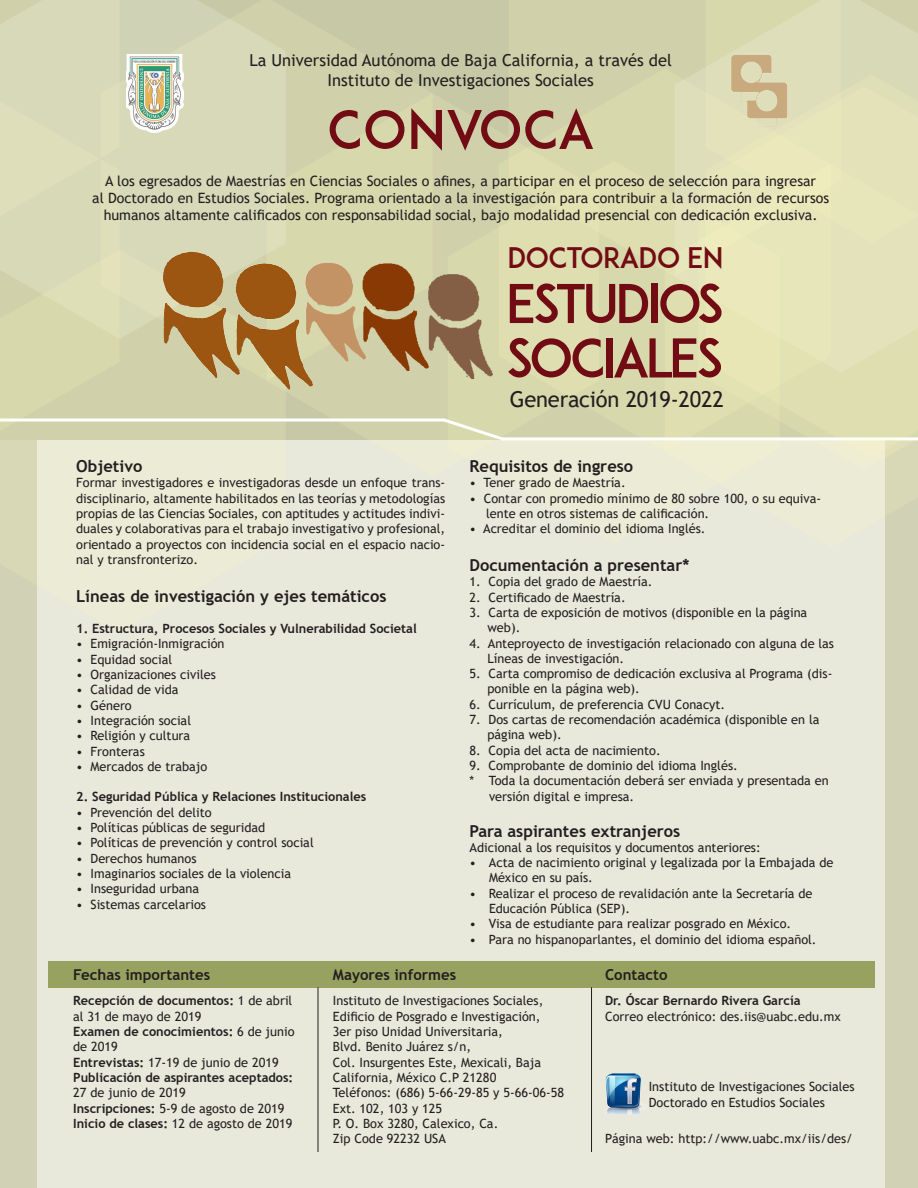
<style>
.page{position:relative;width:918px;height:1188px;background:#fff}
.page>*{position:absolute;margin:0;border:0;box-sizing:border-box;transform-origin:0 0}
.t1{font:52.65px "ADAM.CGPRO";letter-spacing:-.07em;color:#720c14}
.t2{font:52.5px "ADAM.CGPRO";color:#720c14}
.t3{font:28.05px "ADAM.CGPRO";letter-spacing:-.035em;color:#720c14}
.t4{font:21.9px "Trebuchet MS";letter-spacing:-.01em;color:#231f20}
.t5{font:700 16.5px "Trebuchet MS";color:#231f20}
.t6{font:16.5px "Trebuchet MS";color:#231f20}
.t7{font:700 15px "Trebuchet MS";color:#231f20}
.t8{font:14.25px "Trebuchet MS";color:#231f20}
.t9{font:12.75px/15.3px "Trebuchet MS";color:#231f20}
.t10{font:700 12.75px "Trebuchet MS";color:#231f20}
.s1{font-weight:400}
.s2{font-weight:700}
</style>
<div class="page">
<div style="left:0;top:439px;width:918px;height:749px;background:#d1d1b5"></div>
<div style="left:37px;top:439px;width:847px;height:749px;background:#e8e8db"></div>
<svg style="left:286px;top:0;width:147px;height:93px;background:#cbcca7"></svg>
<svg style="left:286px;top:93px;width:213px;height:347px;background:#d2d3ab"></svg>
<div style="left:48px;top:961px;width:826px;height:27px;background:#97a260"></div>
<img style="left:605px;top:1073px;width:39px;height:42px">
<hr style="left:591px;top:987px;width:1px;height:165px;background:#231f20">
<svg style="left:0;top:0;width:286px;height:250px;background:#d5d7b8"></svg>
<div style="left:509px;top:0;width:166px;height:161px;background:#d0d1aa"></div>
<svg style="left:675px;top:0;width:31px;height:161px;background:#d6d6b1"></svg>
<svg style="left:448px;top:161px;width:250px;height:290px;background:#dbdbb0"></svg>
<svg style="left:698px;top:86px;width:187px;height:384px"></svg>
<div style="left:0;top:74px;width:120px;height:176px;background:#d8d9b9"></div>
<svg style="left:0;top:250px;width:286px;height:190px;background:#d5d6ae"></svg>
<svg style="left:0;top:418px;width:439px;height:4px"></svg>
<hr style="left:502px;top:437px;width:416px;height:3px;background:#fff">
<svg style="left:439px;top:416px;width:69px;height:27px"></svg>
<hr style="left:318px;top:987px;width:1px;height:165px;background:#231f20">
<svg style="left:706px;top:0;width:212px;height:74px;background:#d9d8b2"></svg>
<svg style="left:706px;top:74px;width:212px;height:384px;background:#e4e2b8"></svg>
<img style="left:151px;top:241px;width:353px;height:162px">
<p class="t6" style="left:250px;top:50px;width:424px">La Universidad Autónoma de Baja California, a través del</p>
<p class="t6" style="left:328px;top:70px;width:268px">Instituto de Investigaciones Sociales</p>
<p class="t2" style="left:327px;top:98px;width:269px">CONVOCA</p>
<p class="t8" style="left:105px;top:172px;width:712px">A los egresados de Maestrías en Ciencias Sociales o afines, a participar en el proceso de selección para ingresar</p>
<p class="t8" style="left:92px;top:189px;width:739px">al Doctorado en Estudios Sociales. Programa orientado a la investigación para contribuir a la formación de recursos</p>
<p class="t8" style="left:104px;top:206px;width:715px">humanos altamente calificados con responsabilidad social, bajo modalidad presencial con dedicación exclusiva.</p>
<p class="t3" style="left:508px;top:241px;width:218px">DOCTORADO EN</p>
<p class="t1" style="left:506px;top:272px;width:220px">ESTUDIOS</p>
<p class="t1" style="left:506px;top:326px;width:220px">SOCIALES</p>
<p class="t5" style="left:76px;top:456px;width:68px">Objetivo</p>
<p class="t9" style="left:76px;top:475px;width:371px;text-align:justify">Formar investigadores e investigadoras desde un enfoque trans&shy;disciplinario, altamente habilitados en las teorías y metodologías propias de las Ciencias Sociales, con aptitudes y actitudes indivi&shy;duales y colaborativas para el trabajo investigativo y profesional, orientado a proyectos con incidencia social en el espacio nacio&shy;nal y transfronterizo.</p>
<p class="t5" style="left:76px;top:585px;width:312px">Líneas de investigación y ejes temáticos</p>
<p class="t10" style="left:76px;top:621px;width:342px">1. Estructura, Procesos Sociales y Vulnerabilidad Societal</p>
<p class="t9" style="left:76px;top:636px;width:150px">• Emigración-Inmigración</p>
<p class="t9" style="left:76px;top:652px;width:98px">• Equidad social</p>
<p class="t9" style="left:76px;top:667px;width:141px">• Organizaciones civiles</p>
<p class="t9" style="left:76px;top:682px;width:104px">• Calidad de vida</p>
<p class="t9" style="left:76px;top:697px;width:57px">• Género</p>
<p class="t9" style="left:76px;top:713px;width:116px">• Integración social</p>
<p class="t9" style="left:76px;top:728px;width:116px">• Religión y cultura</p>
<p class="t9" style="left:76px;top:743px;width:70px">• Fronteras</p>
<p class="t9" style="left:76px;top:759px;width:133px">• Mercados de trabajo</p>
<p class="t10" style="left:76px;top:789px;width:292px">2. Seguridad Pública y Relaciones Institucionales</p>
<p class="t9" style="left:76px;top:805px;width:137px">• Prevención del delito</p>
<p class="t9" style="left:76px;top:820px;width:191px">• Políticas públicas de seguridad</p>
<p class="t9" style="left:76px;top:835px;width:239px">• Políticas de prevención y control social</p>
<p class="t9" style="left:76px;top:850px;width:122px">• Derechos humanos</p>
<p class="t9" style="left:76px;top:866px;width:216px">• Imaginarios sociales de la violencia</p>
<p class="t9" style="left:76px;top:881px;width:125px">• Inseguridad urbana</p>
<p class="t9" style="left:76px;top:896px;width:131px">• Sistemas carcelarios</p>
<p class="t4" style="left:510px;top:385px;width:215px">Generación 2019-2022</p>
<p class="t5" style="left:470px;top:456px;width:165px">Requisitos de ingreso</p>
<p class="t9" style="left:470px;top:475px;width:158px">• Tener grado de Maestría.</p>
<p class="t9" style="left:486px;top:490px;width:337px;text-indent:-16px">• Contar con promedio mínimo de 80 sobre 100, o su equiva&shy;lente en otros sistemas de calificación.</p>
<p class="t9" style="left:470px;top:521px;width:238px">• Acreditar el dominio del idioma Inglés.</p>
<p class="t5" style="left:470px;top:555px;width:222px">Documentación a presentar*</p>
<p class="t9" style="left:470px;top:574px;width:185px">1. Copia del grado de Maestría.</p>
<p class="t9" style="left:470px;top:589px;width:158px">2. Certificado de Maestría.</p>
<p class="t9" style="left:488px;top:605px;width:321px;text-indent:-18px">3. Carta de exposición de motivos (disponible en la página web).</p>
<p class="t9" style="left:488px;top:635px;width:348px;text-indent:-18px">4. Anteproyecto de investigación relacionado con alguna de las<br>Líneas de investigación.</p>
<p class="t9" style="left:488px;top:666px;width:346px;text-indent:-18px">5. Carta compromiso de dedicación exclusiva al Programa (dis&shy;ponible en la página web).</p>
<p class="t9" style="left:470px;top:697px;width:257px">6. Currículum, de preferencia CVU Conacyt.</p>
<p class="t9" style="left:488px;top:712px;width:334px;text-indent:-18px">7. Dos cartas de recomendación académica (disponible en la página web).</p>
<p class="t9" style="left:470px;top:742px;width:193px">8. Copia del acta de nacimiento.</p>
<p class="t9" style="left:470px;top:758px;width:270px">9. Comprobante de dominio del idioma Inglés.</p>
<p class="t9" style="left:489px;top:773px;width:341px;text-indent:-20px">* Toda la documentación deberá ser enviada y presentada en versión digital e impresa.</p>
<p class="t5" style="left:470px;top:820px;width:212px">Para aspirantes extranjeros</p>
<p class="t9" style="left:470px;top:840px;width:293px">Adicional a los requisitos y documentos anteriores:</p>
<p class="t9" style="left:489px;top:855px;width:346px;text-indent:-20px">• Acta de nacimiento original y legalizada por la Embajada de<br>México en su país.</p>
<p class="t9" style="left:489px;top:886px;width:325px;text-indent:-20px">• Realizar el proceso de revalidación ante la Secretaría de<br>Educación Pública (SEP).</p>
<p class="t9" style="left:470px;top:916px;width:323px">• Visa de estudiante para realizar posgrado en México.</p>
<p class="t9" style="left:470px;top:931px;width:349px">• Para no hispanoparlantes, el dominio del idioma español.</p>
<p class="t7" style="left:73px;top:965px;width:139px">Fechas importantes</p>
<p class="t10" style="left:73px;top:993px;width:221px">Recepción de documentos: <span class="s1">1 de abril</span></p>
<p class="t9" style="left:73px;top:1008px;width:130px">al 31 de mayo de 2019</p>
<p class="t10" style="left:73px;top:1024px;width:223px">Examen de conocimientos: <span class="s1">6 de junio</span></p>
<p class="t9" style="left:73px;top:1039px;width:46px">de 2019</p>
<p class="t9" style="left:73px;top:1054px;width:207px"><span class="s2">Entrevistas:</span> 17-19 de junio de 2019</p>
<p class="t10" style="left:73px;top:1069px;width:222px">Publicación de aspirantes aceptados:</p>
<p class="t9" style="left:73px;top:1085px;width:114px">27 de junio de 2019</p>
<p class="t9" style="left:73px;top:1100px;width:213px"><span class="s2">Inscripciones:</span> 5-9 de agosto de 2019</p>
<p class="t9" style="left:73px;top:1116px;width:221px"><span class="s2">Inicio de clases:</span> 12 de agosto de 2019</p>
<p class="t7" style="left:333px;top:965px;width:125px">Mayores informes</p>
<p class="t9" style="left:333px;top:993px;width:212px">Instituto de Investigaciones Sociales,</p>
<p class="t9" style="left:333px;top:1008px;width:209px">Edificio de Posgrado e Investigación,</p>
<p class="t9" style="left:333px;top:1024px;width:172px">3er piso Unidad Universitaria,</p>
<p class="t9" style="left:333px;top:1039px;width:140px">Blvd. Benito Juárez s/n,</p>
<p class="t9" style="left:333px;top:1054px;width:210px">Col. Insurgentes Este, Mexicali, Baja</p>
<p class="t9" style="left:333px;top:1070px;width:165px">California, México C.P 21280</p>
<p class="t9" style="left:333px;top:1085px;width:233px">Teléfonos: (686) 5-66-29-85 y 5-66-06-58<br>Ext. 102, 103 y 125</p>
<p class="t9" style="left:333px;top:1116px;width:167px">P. O. Box 3280, Calexico, Ca.</p>
<p class="t9" style="left:333px;top:1131px;width:115px">Zip Code 92232 USA</p>
<p class="t7" style="left:605px;top:965px;width:64px">Contacto</p>
<p class="t10" style="left:605px;top:993px;width:197px">Dr. Óscar Bernardo Rivera García</p>
<p class="t9" style="left:605px;top:1008px;width:237px">Correo electrónico: des.iis@uabc.edu.mx</p>
<p class="t9" style="left:649px;top:1079px;width:207px">Instituto de Investigaciones Sociales</p>
<p class="t9" style="left:649px;top:1094px;width:178px">Doctorado en Estudios Sociales</p>
<p class="t9" style="left:605px;top:1131px;width:249px">Página web: http://www.uabc.mx/iis/des/</p>
</div>
